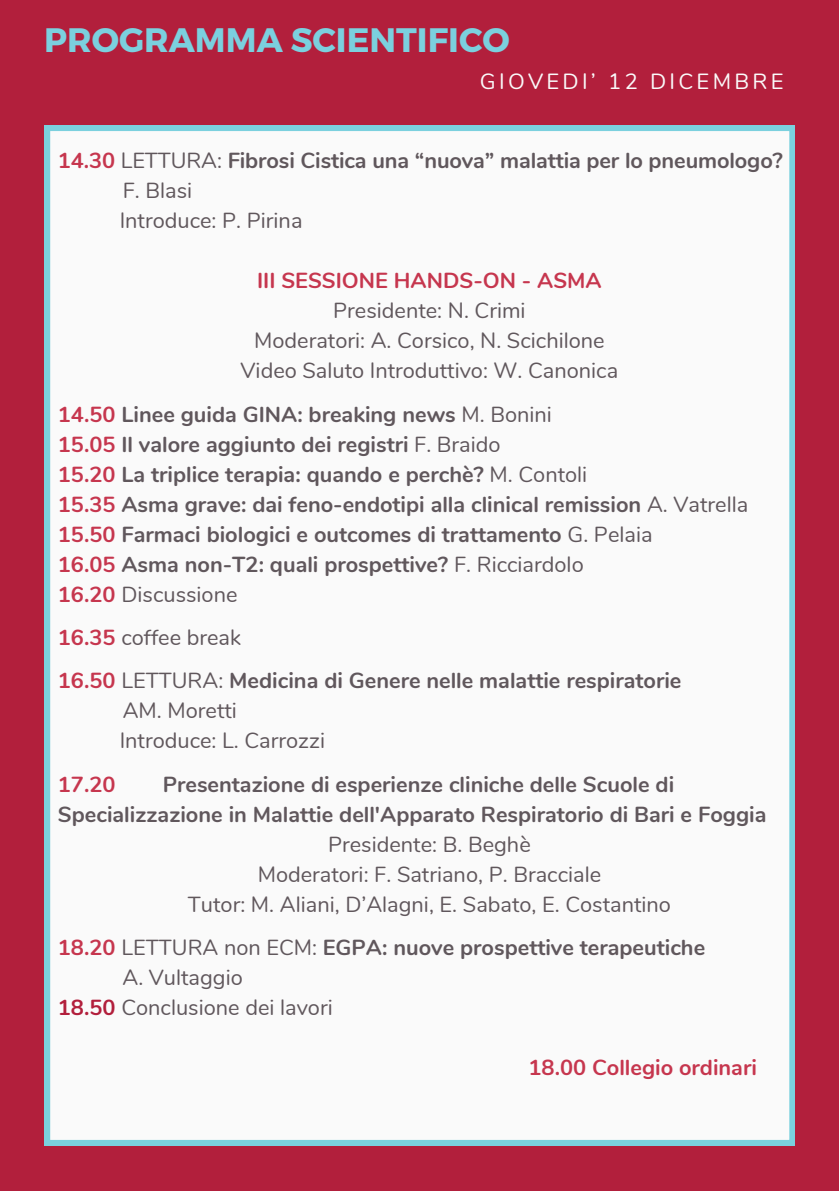
<style>
.page{position:relative;width:839px;height:1191px;background:#fff}
.page>*{position:absolute;margin:0;border:0;box-sizing:border-box;transform-origin:0 0}
.t1{font:700 34px "Montserrat";color:#7bd0de}
.t2{font:22px "Nunito";letter-spacing:.15em;color:#fafafa}
.t3{font:700 21.8px/30px "Nunito";color:#60575c;text-align:center}
.t4{font:21.8px "Nunito";color:#60575c}
.t5{font:700 21.8px "Nunito";color:#c6364e}
.s1{color:#c6364e}
.s2{font-weight:400}
.s3{font-weight:700;color:#c6364e}
.s4{font-weight:700;color:#b21f3c}
</style>
<div class="page">
<div style="left:0;top:0;width:838px;height:1191px;background:#b21f3c"></div>
<div style="left:44px;top:125px;width:750px;height:1021px;background:#fafafa"></div>
<h1 class="t1" style="left:44px;top:18px;width:467px">PROGRAMMA SCIENTIFICO</h1>
<h2 class="t2" style="left:480px;top:67px;width:305px">GIOVEDI’ 12 DICEMBRE</h2>
<p class="t3" style="left:58px;top:146px;width:726px"><span class="s1">14.30</span> <span class="s2">LETTURA:</span> Fibrosi Cistica una “nuova” malattia per lo pneumologo?</p>
<p class="t4" style="left:123px;top:176px;width:71px">F. Blasi</p>
<p class="t4" style="left:120px;top:206px;width:184px">Introduce: P. Pirina</p>
<p class="t5" style="left:257px;top:266px;width:346px">III SESSIONE HANDS-ON - ASMA</p>
<p class="t4" style="left:333px;top:296px;width:194px">Presidente: N. Crimi</p>
<p class="t4" style="left:254px;top:326px;width:352px">Moderatori: A. Corsico, N. Scichilone</p>
<p class="t4" style="left:240px;top:356px;width:379px">Video Saluto Introduttivo: W. Canonica</p>
<p class="t3" style="left:58px;top:400px;width:495px"><span class="s1">14.50</span> Linee guida GINA: breaking news <span class="s2">M. Bonini</span></p>
<p class="t3" style="left:58px;top:430px;width:444px"><span class="s1">15.05</span> Il valore aggiunto dei registri <span class="s2">F. Braido</span></p>
<p class="t3" style="left:58px;top:460px;width:531px"><span class="s1">15.20</span> La triplice terapia: quando e perchè? <span class="s2">M. Contoli</span></p>
<p class="t3" style="left:58px;top:490px;width:692px"><span class="s1">15.35</span> Asma grave: dai feno-endotipi alla clinical remission <span class="s2">A. Vatrella</span></p>
<p class="t3" style="left:58px;top:520px;width:596px"><span class="s1">15.50</span> Farmaci biologici e outcomes di trattamento <span class="s2">G. Pelaia</span></p>
<p class="t3" style="left:58px;top:550px;width:527px"><span class="s1">16.05</span> Asma non-T2: quali prospettive? <span class="s2">F. Ricciardolo</span></p>
<p class="t4" style="left:58px;top:580px;width:181px"><span class="s3">16.20</span> Discussione</p>
<p class="t4" style="left:58px;top:623px;width:185px"><span class="s3">16.35</span> coffee break</p>
<p class="t3" style="left:58px;top:666px;width:625px"><span class="s1">16.50</span> <span class="s2">LETTURA:</span> Medicina di Genere nelle malattie respiratorie</p>
<p class="t4" style="left:123px;top:696px;width:116px">AM. Moretti</p>
<p class="t4" style="left:120px;top:726px;width:207px">Introduce: L. Carrozzi</p>
<p class="t5" style="left:58px;top:770px;width:59px">17.20</p>
<p class="t3" style="left:58px;top:770px;width:710px">Presentazione di esperienze cliniche delle Scuole di<br>Specializzazione in Malattie dell'Apparato Respiratorio di Bari e Foggia</p>
<p class="t4" style="left:328px;top:830px;width:204px">Presidente: B. Beghè</p>
<p class="t4" style="left:258px;top:860px;width:345px">Moderatori: F. Satriano, P. Bracciale</p>
<p class="t4" style="left:188px;top:890px;width:484px">Tutor: M. Aliani, D’Alagni, E. Sabato, E. Costantino</p>
<p class="t3" style="left:58px;top:933px;width:649px"><span class="s1">18.20</span> <span class="s2">LETTURA non ECM:</span> EGPA: nuove prospettive terapeutiche</p>
<p class="t4" style="left:122px;top:963px;width:122px">A. Vultaggio</p>
<p class="t4" style="left:58px;top:993px;width:276px"><span class="s4">18.50</span> Conclusione dei lavori</p>
<h3 class="t5" style="left:528px;top:1053px;width:230px">18.00 Collegio ordinari</h3>
</div>
